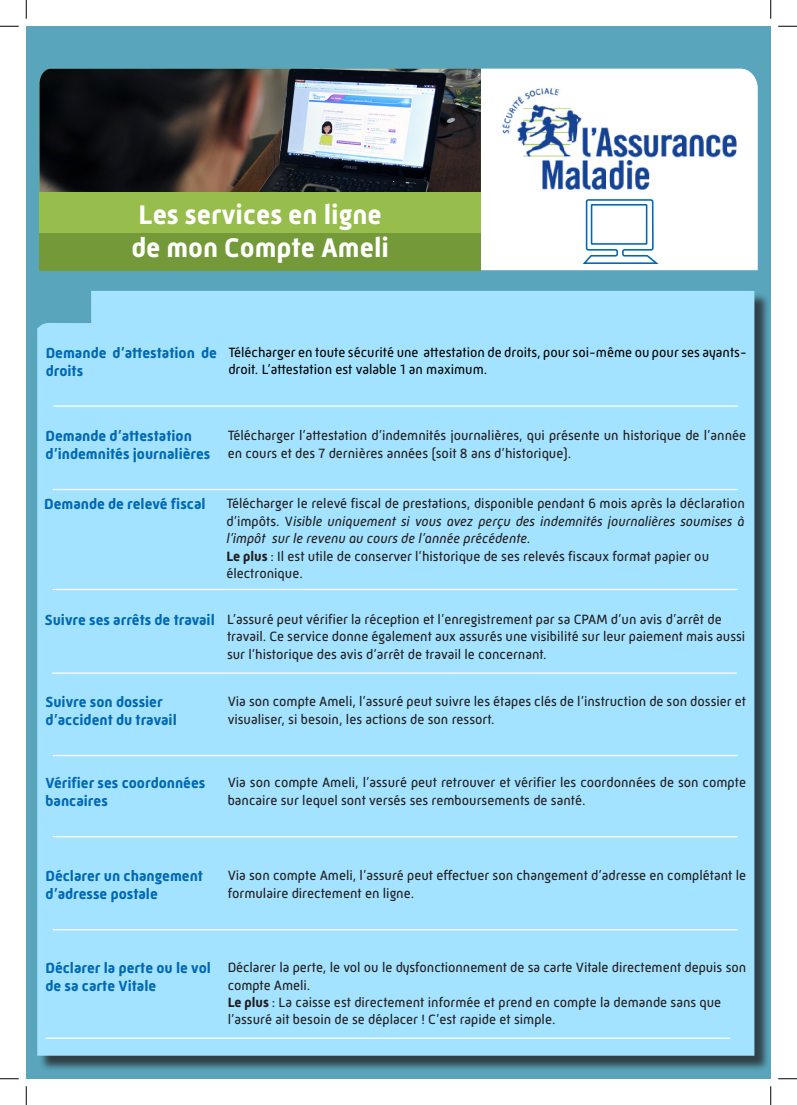
<style>
.page{position:relative;width:797px;height:1105px;background:#fff}
.page>*{position:absolute;margin:0;border:0;box-sizing:border-box;transform-origin:0 0}
.t1{font:700 27.5px "Mic 32 New";color:#fff}
.t2{font:700 15px/18px "Mic 32 New";color:#0068b4}
.t3{font:13.75px/17.5px "Mic 32 New";color:#231f20}
.t4{font:italic 13.75px/17.5px "Mic 32 New";color:#231f20;text-align:justify}
.t5{font:13.75px/17.5px "Mic 32 New";color:#040503}
.s1{font-style:normal}
.s2{font-weight:700}
</style>
<div class="page">
<div style="left:26px;top:26px;width:744px;height:1053px;background:#59a5bc"></div>
<img style="left:481px;top:69px;width:276px;height:201px">
<div style="left:39px;top:293px;width:730px;height:778px;background:#231f20;opacity:.75"></div>
<div style="left:37px;top:291px;width:717px;height:765px;background:#a4e3ff"></div>
<hr style="left:53px;top:405px;width:685px;height:2px;background:#fff">
<div style="left:579px;top:195px;width:110px;height:26px;background:#fff"></div>
<hr style="left:53px;top:489px;width:684px;height:1px;background:#fff">
<hr style="left:53px;top:589px;width:684px;height:1px;background:#fff">
<hr style="left:52px;top:672px;width:685px;height:2px;background:#fff">
<hr style="left:53px;top:755px;width:684px;height:1px;background:#fff">
<hr style="left:53px;top:836px;width:684px;height:1px;background:#fff">
<hr style="left:53px;top:929px;width:684px;height:1px;background:#fff">
<hr style="left:46px;top:1037px;width:684px;height:2px;background:#fff">
<svg style="left:581px;top:199px;width:77px;height:66px"></svg>
<div style="left:590px;top:204px;width:57px;height:41px;border:2px solid #0166b3"></div>
<img style="left:40px;top:69px;width:441px;height:124px">
<div style="left:40px;top:233px;width:441px;height:37px;background:#739938"></div>
<div style="left:40px;top:193px;width:441px;height:40px;background:#97bd4c"></div>
<svg style="left:0;top:25px;width:19px;height:2px"></svg>
<svg style="left:778px;top:25px;width:19px;height:2px"></svg>
<svg style="left:0;top:1078px;width:19px;height:1px"></svg>
<svg style="left:778px;top:1078px;width:19px;height:1px"></svg>
<svg style="left:25px;top:0;width:2px;height:19px"></svg>
<svg style="left:25px;top:1086px;width:2px;height:19px"></svg>
<svg style="left:770px;top:0;width:1px;height:19px"></svg>
<svg style="left:770px;top:1086px;width:1px;height:19px"></svg>
<p class="t1" style="left:139px;top:198px;width:245px">Les services en ligne</p>
<p class="t1" style="left:131px;top:231px;width:259px">de mon Compte Ameli</p>
<p class="t2" style="left:46px;top:343px;width:172px">Demande d’attestation de droits</p>
<p class="t5" style="left:228px;top:343px;width:520px">Télécharger en toute sécurité une attestation de droits, pour soi-même ou pour ses ayants&shy;droit. L’attestation est valable 1 an maximum.</p>
<p class="t2" style="left:46px;top:427px;width:166px">Demande d’attestation d’indemnités journalières</p>
<p class="t3" style="left:228px;top:427px;width:520px">Télécharger l’attestation d’indemnités journalières, qui présente un historique de l’année en cours et des 7 dernières années (soit 8 ans d’historique).</p>
<p class="t2" style="left:44px;top:495px;width:163px">Demande de relevé fiscal</p>
<p class="t4" style="left:226px;top:495px;width:520px"><span class="s1">Télécharger le relevé fiscal de prestations, disponible pendant 6 mois après la déclaration d’impôts. V</span>isible uniquement si vous avez perçu des indemnités journalières soumises à l’impôt sur le revenu au cours de l’année précédente.</p>
<p class="t3" style="left:226px;top:547px;width:484px"><span class="s2">Le plus</span> : Il est utile de conserver l’historique de ses relevés fiscaux format papier ou</p>
<p class="t3" style="left:226px;top:565px;width:78px">électronique.</p>
<p class="t2" style="left:45px;top:610px;width:171px">Suivre ses arrêts de travail</p>
<p class="t3" style="left:227px;top:610px;width:496px">L’assuré peut vérifier la réception et l’enregistrement par sa CPAM d’un avis d’arrêt de</p>
<p class="t3" style="left:227px;top:628px;width:520px">travail. Ce service donne également aux assurés une visibilité sur leur paiement mais aussi sur l’historique des avis d’arrêt de travail le concernant.</p>
<p class="t2" style="left:46px;top:693px;width:119px">Suivre son dossier</p>
<p class="t2" style="left:46px;top:711px;width:133px">d’accident du travail</p>
<p class="t3" style="left:228px;top:693px;width:520px">Via son compte Ameli, l’assuré peut suivre les étapes clés de l’instruction de son dossier et visualiser, si besoin, les actions de son ressort.</p>
<p class="t2" style="left:46px;top:774px;width:161px">Vérifier ses coordonnées bancaires</p>
<p class="t3" style="left:228px;top:774px;width:520px">Via son compte Ameli, l’assuré peut retrouver et vérifier les coordonnées de son compte bancaire sur lequel sont versés ses remboursements de santé.</p>
<p class="t2" style="left:46px;top:867px;width:159px">Déclarer un changement d’adresse postale</p>
<p class="t3" style="left:228px;top:867px;width:520px">Via son compte Ameli, l’assuré peut effectuer son changement d’adresse en complétant le formulaire directement en ligne.</p>
<p class="t2" style="left:46px;top:959px;width:167px">Déclarer la perte ou le vol de sa carte Vitale</p>
<p class="t3" style="left:228px;top:958px;width:520px">Déclarer la perte, le vol ou le dysfonctionnement de sa carte Vitale directement depuis son compte Ameli.</p>
<p class="t3" style="left:228px;top:994px;width:495px;line-height:16.5px"><span class="s2">Le plus</span> : La caisse est directement informée et prend en compte la demande sans que l’assuré ait besoin de se déplacer ! C’est rapide et simple.</p>
</div>
